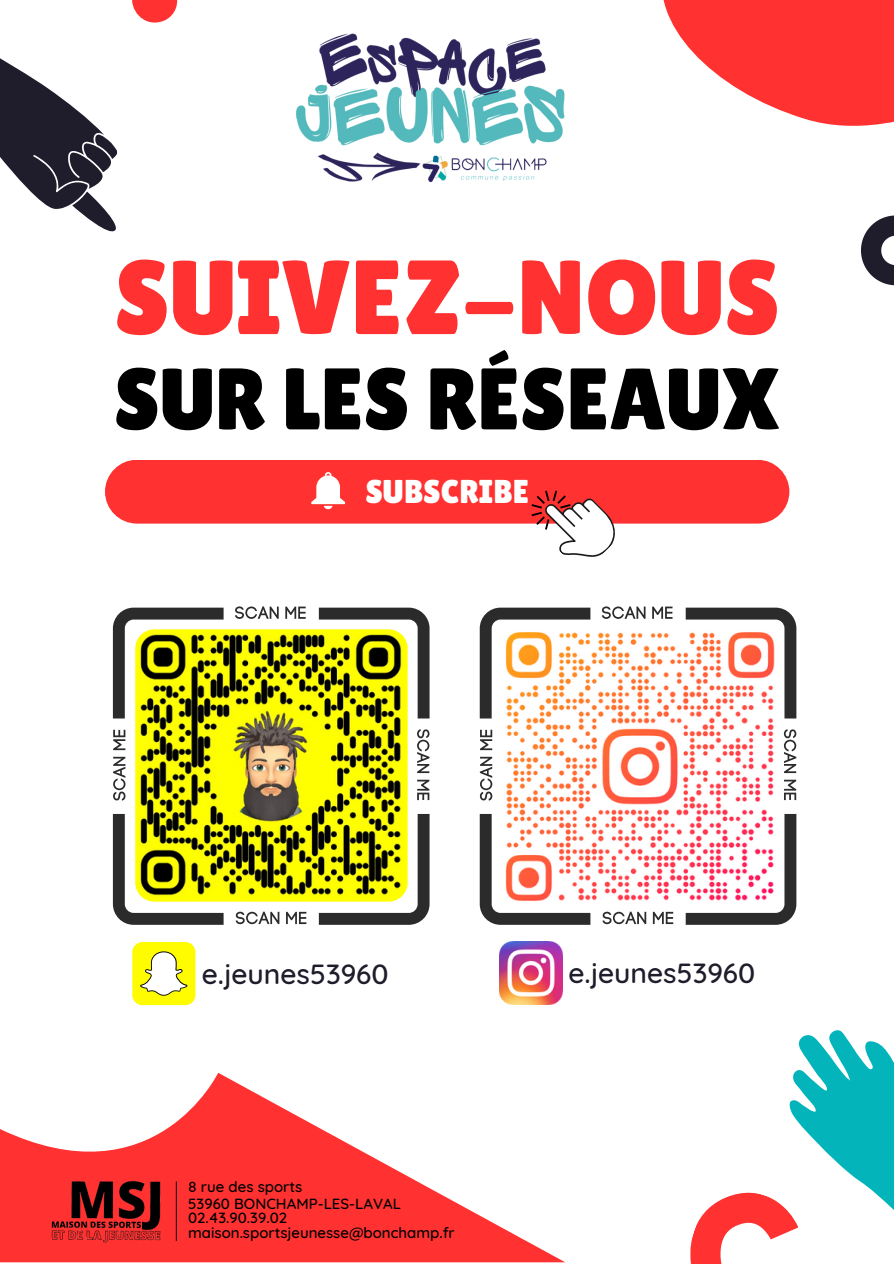
<style>
.page{position:relative;width:894px;height:1264px;background:#fff}
.page>*{position:absolute;margin:0;border:0;box-sizing:border-box;transform-origin:0 0}
.t1{font:105.15px "Lilita One";color:#ff3131}
.t2{font:87px "Lilita One";color:#000}
.t3{font:33px "Lilita One";color:#fff}
.t4{font:500 28.2px "Quicksand";color:#1f1c2b}
.t5{font:500 15px "Quicksand";color:#000}
</style>
<div class="page">
<svg style="left:663px;top:0;width:230px;height:126px"></svg>
<svg style="left:0;top:846px;width:565px;height:416px"></svg>
<img style="left:52px;top:1180px;width:109px;height:62px">
<hr style="left:176px;top:1181px;width:1px;height:59px;background:#1f1c2b">
<svg style="left:690px;top:1030px;width:203px;height:233px"></svg>
<svg style="left:0;top:58px;width:118px;height:174px"></svg>
<svg style="left:132px;top:0;width:45px;height:23px"></svg>
<svg style="left:861px;top:215px;width:32px;height:70px"></svg>
<img style="left:296px;top:33px;width:269px;height:150px">
<svg style="left:237px;top:606px;width:41px;height:1px"></svg>
<svg style="left:285px;top:606px;width:20px;height:1px"></svg>
<svg style="left:113px;top:607px;width:316px;height:317px"></svg>
<img style="left:135px;top:629px;width:272px;height:272px">
<svg style="left:604px;top:606px;width:41px;height:1px"></svg>
<svg style="left:479px;top:607px;width:317px;height:317px"></svg>
<img style="left:497px;top:624px;width:282px;height:282px;border-radius:19px">
<img style="left:499px;top:941px;width:63px;height:63px">
<div style="left:132px;top:942px;width:63px;height:63px;background:#fffc00;border-radius:10px"></div>
<svg style="left:140px;top:951px;width:47px;height:44px"></svg>
<div style="left:105px;top:460px;width:684px;height:63px;background:#ff3131;border-radius:32px"></div>
<svg style="left:311px;top:472px;width:34px;height:37px"></svg>
<svg style="left:529px;top:490px;width:96px;height:67px"></svg>
<p class="t1" style="left:114px;top:237px;width:667px">SUIVEZ-NOUS</p>
<p class="t2" style="left:114px;top:349px;width:668px">SUR LES RÉSEAUX</p>
<p class="t3" style="left:365px;top:472px;width:165px">SUBSCRIBE</p>
<p class="t4" style="left:202px;top:955px;width:188px">e.jeunes53960</p>
<p class="t4" style="left:568px;top:954px;width:188px">e.jeunes53960</p>
<p class="t5" style="left:188px;top:1176px;width:116px">8 rue des sports</p>
<p class="t5" style="left:188px;top:1193px;width:214px">53960 BONCHAMP-LES-LAVAL</p>
<p class="t5" style="left:188px;top:1208px;width:100px">02.43.90.39.02</p>
<p class="t5" style="left:188px;top:1222px;width:268px">maison.sportsjeunesse@bonchamp.fr</p>
</div>
